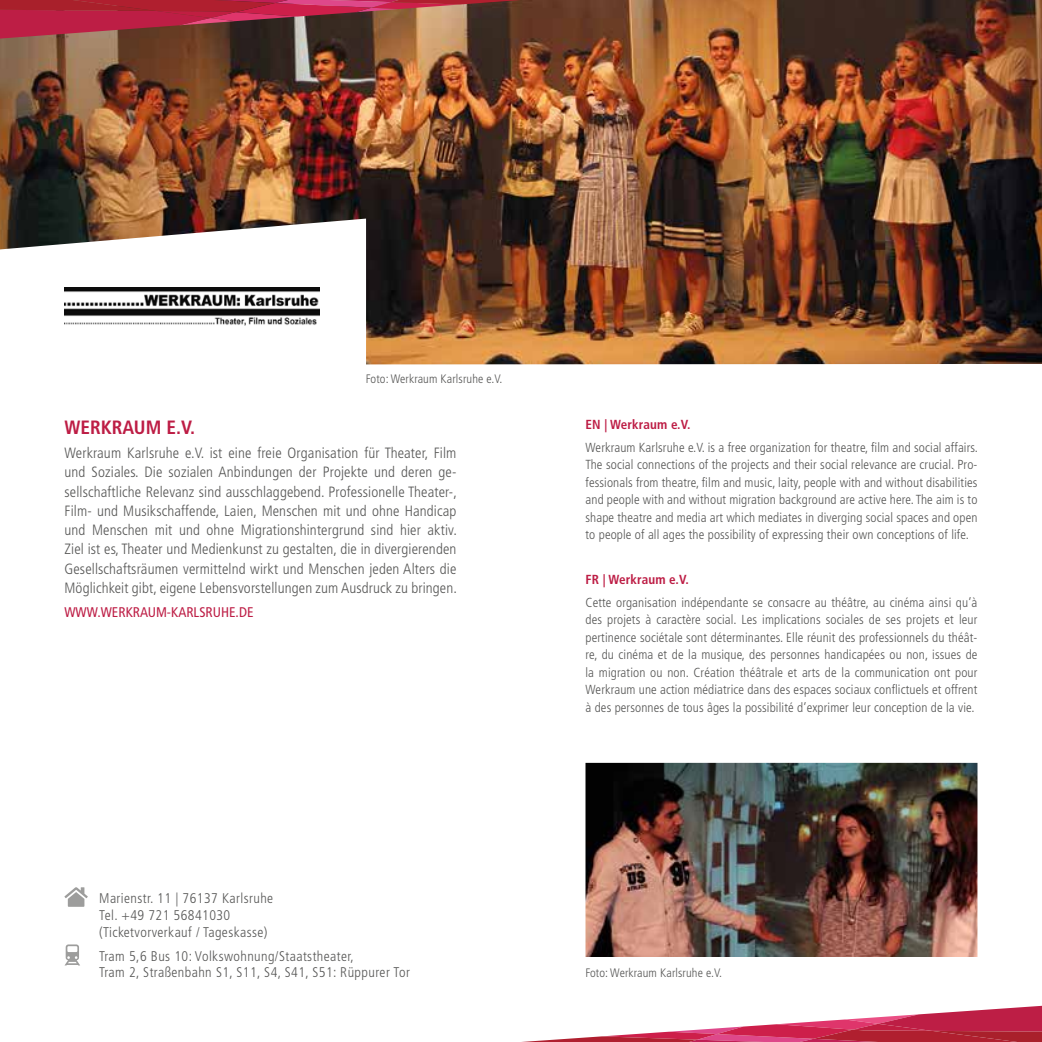
<style>
.page{position:relative;width:1042px;height:1042px;background:#fff}
.page>*{position:absolute;margin:0;border:0;box-sizing:border-box;transform-origin:0 0}
.t1{font:700 condensed 19.25px "Frutiger";color:#bd1d45}
.t2{font:300 condensed 14.88px/19.2px "Frutiger";letter-spacing:.01em;color:#575756;text-align:justify}
.t3{font:300 condensed 14px/16.8px "Frutiger";letter-spacing:.03em;color:#575756}
.t4{font:condensed 14px "Frutiger";color:#bd1d45}
.t5{font:300 condensed 13.12px/17.5px "Frutiger";letter-spacing:.01em;color:#575756;text-align:justify}
.t6{font:700 condensed 13.12px "Frutiger";letter-spacing:.01em;color:#bd1d45}
.t7{font:300 condensed 12.25px "Frutiger";letter-spacing:.01em;color:#575756}
</style>
<div class="page">
<svg style="left:64px;top:887px;width:24px;height:20px"></svg>
<svg style="left:65px;top:944px;width:15px;height:21px"></svg>
<img style="left:0;top:0;width:1042px;height:365px">
<svg style="left:0;top:219px;width:366px;height:146px"></svg>
<img style="left:64px;top:288px;width:255px;height:37px">
<img style="left:585px;top:763px;width:392px;height:194px">
<svg style="left:0;top:0;width:521px;height:40px;background:#933a3f"></svg>
<svg style="left:522px;top:1005px;width:520px;height:37px"></svg>
<p class="t7" style="left:366px;top:372px;width:138px">Foto: Werkraum Karlsruhe e.V.</p>
<h1 class="t1" style="left:64px;top:416px;width:132px">WERKRAUM E.V.</h1>
<p class="t2" style="left:64px;top:444px;width:394px">Werkraum Karlsruhe e.V. ist eine freie Organisation für Theater, Film und Soziales. Die sozialen Anbindungen der Projekte und deren ge&shy;sellschaftliche Relevanz sind ausschlaggebend. Professionelle Theater-, Film- und Musikschaffende, Laien, Menschen mit und ohne Handicap und Menschen mit und ohne Migrationshintergrund sind hier aktiv.<br>Ziel ist es, Theater und Medienkunst zu gestalten, die in divergierenden Gesellschaftsräumen vermittelnd wirkt und Menschen jeden Alters die Möglichkeit gibt, eigene Lebensvorstellungen zum Ausdruck zu bringen.</p>
<p class="t4" style="left:64px;top:604px;width:190px">WWW.WERKRAUM-KARLSRUHE.DE</p>
<p class="t3" style="left:99px;top:890px;width:175px">Marienstr. 11 | 76137 Karlsruhe<br>Tel. +49 721 56841030 (Ticketvorverkauf / Tageskasse)</p>
<p class="t3" style="left:99px;top:947px;width:312px">Tram 5,6 Bus 10: Volkswohnung/Staatstheater,<br>Tram 2, Straßenbahn S1, S11, S4, S41, S51: Rüppurer Tor</p>
<p class="t6" style="left:585px;top:417px;width:107px">EN | Werkraum e.V.</p>
<p class="t5" style="left:585px;top:439px;width:394px">Werkraum Karlsruhe e.V. is a free organization for theatre, film and social affairs.<br>The social connections of the projects and their social relevance are crucial. Pro&shy;fessionals from theatre, film and music, laity, people with and without disabilities and people with and without migration background are active here. The aim is to shape theatre and media art which mediates in diverging social spaces and open to people of all ages the possibility of expressing their own conceptions of life.</p>
<p class="t6" style="left:585px;top:572px;width:105px">FR | Werkraum e.V.</p>
<p class="t5" style="left:585px;top:593px;width:393px">Cette organisation indépendante se consacre au théâtre, au cinéma ainsi qu’à des projets à caractère social. Les implications sociales de ses projets et leur pertinence sociétale sont déterminantes. Elle réunit des professionnels du théât&shy;re, du cinéma et de la musique, des personnes handicapées ou non, issues de la migration ou non. Création théâtrale et arts de la communication ont pour Werkraum une action médiatrice dans des espaces sociaux conflictuels et offrent à des personnes de tous âges la possibilité d’exprimer leur conception de la vie.</p>
<p class="t7" style="left:585px;top:965px;width:138px">Foto: Werkraum Karlsruhe e.V.</p>
</div>
